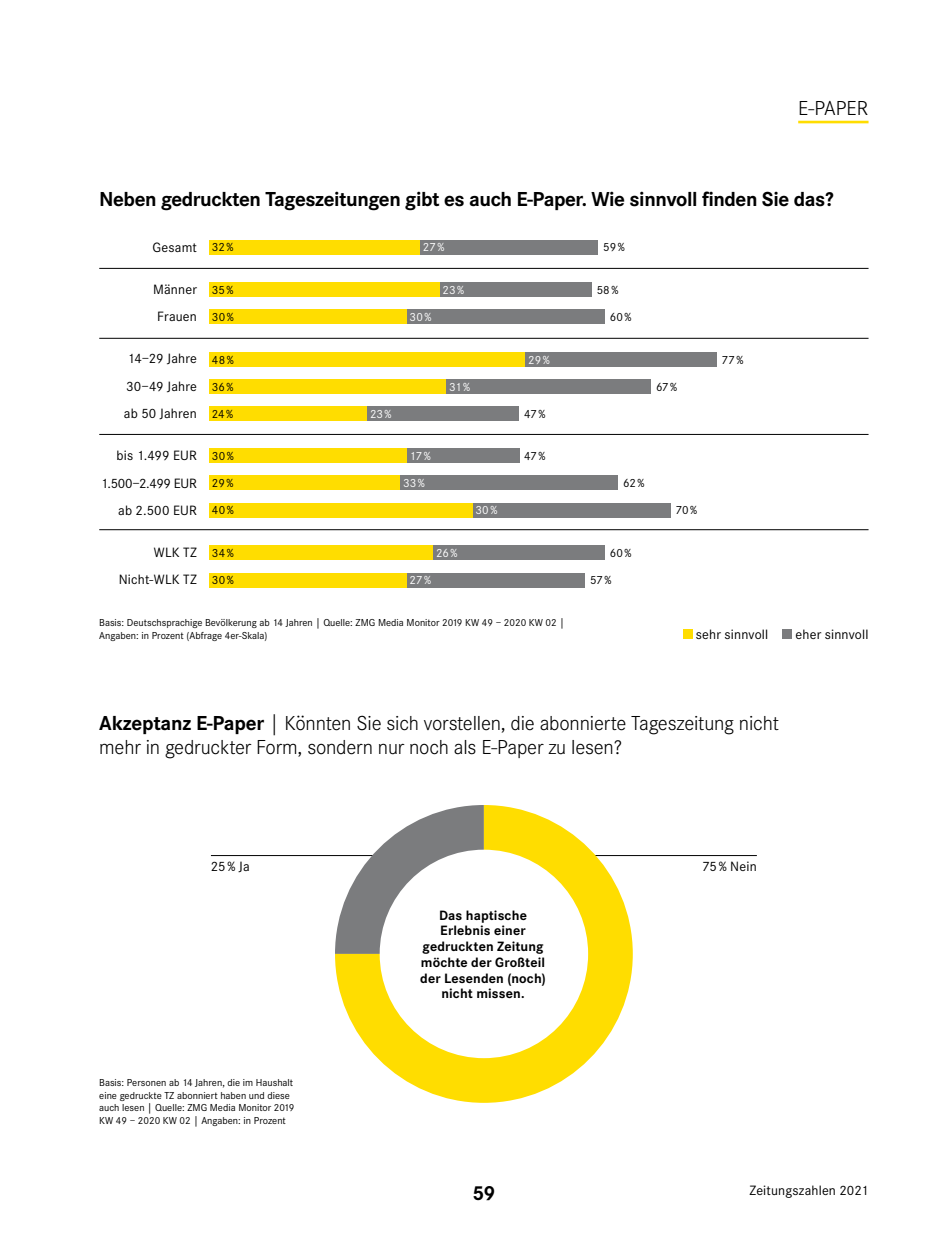
<style>
.page{position:relative;width:943px;height:1241px;background:#fff}
.page>*{position:absolute;margin:0;border:0;box-sizing:border-box;transform-origin:0 0}
.t1{font:300 21px/24.5px "Corporate S";letter-spacing:-.01em;color:#000}
.t2{font:700 21px "Corporate S";letter-spacing:-.02em;color:#000}
.t3{font:14px/27.3px "Corporate S";letter-spacing:.01em;color:#000;text-align:right}
.t4{font:700 14px/15.8px "Corporate S";letter-spacing:.01em;color:#000;text-align:center}
.t5{font:12.25px "Corporate S";letter-spacing:.005em;color:#000}
.t6{font:12.25px "Corporate S";letter-spacing:-.005em;color:#fff}
.t7{font:10.5px/12.6px "Corporate S";color:#000}
.s1{font-weight:700}
</style>
<div class="page">
<hr style="left:798px;top:121px;width:70px;height:2px;background:#fd0">
<div style="left:682px;top:629px;width:10px;height:9px;background:#fd0"></div>
<div style="left:782px;top:629px;width:10px;height:9px;background:#7b7c7e"></div>
<hr style="left:99px;top:268px;width:769px;height:1px;background:#000">
<hr style="left:99px;top:338px;width:769px;height:1px;background:#000">
<hr style="left:99px;top:434px;width:769px;height:1px;background:#000">
<hr style="left:99px;top:529px;width:769px;height:1px;background:#000">
<div style="left:209px;top:502px;width:264px;height:15px;background:#fd0"></div>
<div style="left:209px;top:572px;width:198px;height:15px;background:#fd0"></div>
<div style="left:473px;top:502px;width:197px;height:15px;background:#7b7c7e"></div>
<div style="left:209px;top:475px;width:191px;height:15px;background:#fd0"></div>
<div style="left:209px;top:545px;width:224px;height:15px;background:#fd0"></div>
<div style="left:400px;top:475px;width:218px;height:15px;background:#7b7c7e"></div>
<div style="left:407px;top:572px;width:178px;height:15px;background:#7b7c7e"></div>
<div style="left:433px;top:545px;width:172px;height:15px;background:#7b7c7e"></div>
<div style="left:209px;top:448px;width:198px;height:15px;background:#fd0"></div>
<div style="left:407px;top:448px;width:112px;height:15px;background:#7b7c7e"></div>
<div style="left:209px;top:406px;width:158px;height:14px;background:#fd0"></div>
<div style="left:367px;top:406px;width:152px;height:14px;background:#7b7c7e"></div>
<div style="left:209px;top:352px;width:317px;height:15px;background:#fd0"></div>
<div style="left:526px;top:352px;width:191px;height:15px;background:#7b7c7e"></div>
<div style="left:209px;top:379px;width:237px;height:15px;background:#fd0"></div>
<div style="left:446px;top:379px;width:205px;height:15px;background:#7b7c7e"></div>
<div style="left:209px;top:309px;width:198px;height:15px;background:#fd0"></div>
<div style="left:407px;top:309px;width:198px;height:15px;background:#7b7c7e"></div>
<div style="left:209px;top:282px;width:231px;height:15px;background:#fd0"></div>
<div style="left:440px;top:282px;width:151px;height:15px;background:#7b7c7e"></div>
<div style="left:209px;top:239px;width:211px;height:15px;background:#fd0"></div>
<div style="left:420px;top:239px;width:178px;height:15px;background:#7b7c7e"></div>
<hr style="left:508px;top:855px;width:248px;height:1px;background:#000">
<hr style="left:211px;top:855px;width:248px;height:1px;background:#000">
<svg style="left:335px;top:805px;width:297px;height:297px"></svg>
<div style="left:379px;top:849px;width:209px;height:208px;background:#fff;border-radius:50%"></div>
<h1 class="t1" style="left:798px;top:96px;width:72px">E-PAPER</h1>
<h1 class="t2" style="left:99px;top:186px;width:736px">Neben gedruckten Tageszeitungen gibt es auch E-Paper. Wie sinnvoll finden Sie das?</h1>
<h2 class="t3" style="left:152px;top:233px;width:46px">Gesamt</h2>
<h2 class="t3" style="left:153px;top:276px;width:45px;text-align:left">Männer<br>Frauen</h2>
<h2 class="t3" style="left:124px;top:345px;width:75px;text-align:justify">14–29 Jahre 30–49 Jahre ab 50 Jahren</h2>
<h2 class="t3" style="left:101px;top:442px;width:98px">bis 1.499 EUR<br>1.500–2.499 EUR ab 2.500 EUR</h2>
<h2 class="t3" style="left:119px;top:539px;width:80px">WLK TZ<br>Nicht-WLK TZ</h2>
<p class="t5" style="left:212px;top:240px;width:23px">32%</p>
<p class="t6" style="left:423px;top:240px;width:23px">27%</p>
<p class="t5" style="left:603px;top:240px;width:23px">59%</p>
<p class="t5" style="left:596px;top:283px;width:23px">58%</p>
<p class="t5" style="left:610px;top:310px;width:23px">60%</p>
<p class="t5" style="left:212px;top:283px;width:23px">35%</p>
<p class="t6" style="left:442px;top:283px;width:23px">23%</p>
<p class="t5" style="left:212px;top:310px;width:23px">30%</p>
<p class="t6" style="left:409px;top:310px;width:23px">30%</p>
<p class="t5" style="left:212px;top:353px;width:23px">48%</p>
<p class="t6" style="left:528px;top:353px;width:23px">29%</p>
<p class="t5" style="left:212px;top:380px;width:23px">36%</p>
<p class="t6" style="left:449px;top:380px;width:23px">31%</p>
<p class="t5" style="left:212px;top:406px;width:23px">24%</p>
<p class="t6" style="left:370px;top:406px;width:23px">23%</p>
<p class="t5" style="left:212px;top:449px;width:23px">30%</p>
<p class="t6" style="left:409px;top:449px;width:23px">17%</p>
<p class="t5" style="left:212px;top:476px;width:23px">29%</p>
<p class="t6" style="left:403px;top:476px;width:23px">33%</p>
<p class="t5" style="left:212px;top:503px;width:23px">40%</p>
<p class="t5" style="left:212px;top:546px;width:23px">34%</p>
<p class="t6" style="left:436px;top:546px;width:23px">26%</p>
<p class="t5" style="left:212px;top:573px;width:23px">30%</p>
<p class="t6" style="left:409px;top:573px;width:23px">27%</p>
<p class="t6" style="left:475px;top:503px;width:23px">30%</p>
<p class="t5" style="left:524px;top:406px;width:23px">47%</p>
<p class="t5" style="left:524px;top:449px;width:23px">47%</p>
<p class="t5" style="left:656px;top:380px;width:23px">67%</p>
<p class="t5" style="left:623px;top:476px;width:23px">62%</p>
<p class="t5" style="left:610px;top:546px;width:23px">60%</p>
<p class="t5" style="left:590px;top:573px;width:23px">57%</p>
<p class="t5" style="left:675px;top:503px;width:23px">70%</p>
<p class="t5" style="left:722px;top:353px;width:23px">77%</p>
<p class="t7" style="left:99px;top:616px;width:467px">Basis: Deutschsprachige Bevölkerung ab 14 Jahren | Quelle: ZMG Media Monitor 2019 KW 49 – 2020 KW 02 |<br>Angaben: in Prozent (Abfrage 4er-Skala)</p>
<h2 class="t3" style="left:696px;top:620px;width:74px">sehr sinnvoll</h2>
<h2 class="t3" style="left:795px;top:620px;width:75px">eher sinnvoll</h2>
<h1 class="t1" style="left:99px;top:710px;width:681px"><span class="s1">Akzeptanz E-Paper</span> | Könnten Sie sich vorstellen, die abonnierte Tageszeitung nicht mehr in gedruckter Form, sondern nur noch als E-Paper zu lesen?</h1>
<h2 class="t3" style="left:211px;top:852px;width:40px">25% Ja</h2>
<h2 class="t3" style="left:702px;top:852px;width:56px">75% Nein</h2>
<h2 class="t4" style="left:420px;top:907px;width:127px">Das haptische<br>Erlebnis einer gedruckten Zeitung möchte der Großteil der Lesenden (noch) nicht missen.</h2>
<p class="t7" style="left:99px;top:1076px;width:197px">Basis: Personen ab 14 Jahren, die im Haushalt eine gedruckte TZ abonniert haben und diese auch lesen | Quelle: ZMG Media Monitor 2019<br>KW 49 – 2020 KW 02 | Angaben: in Prozent</p>
<h1 class="t2" style="left:472px;top:1180px;width:25px">59</h1>
<h2 class="t3" style="left:749px;top:1177px;width:121px">Zeitungszahlen 2021</h2>
</div>
